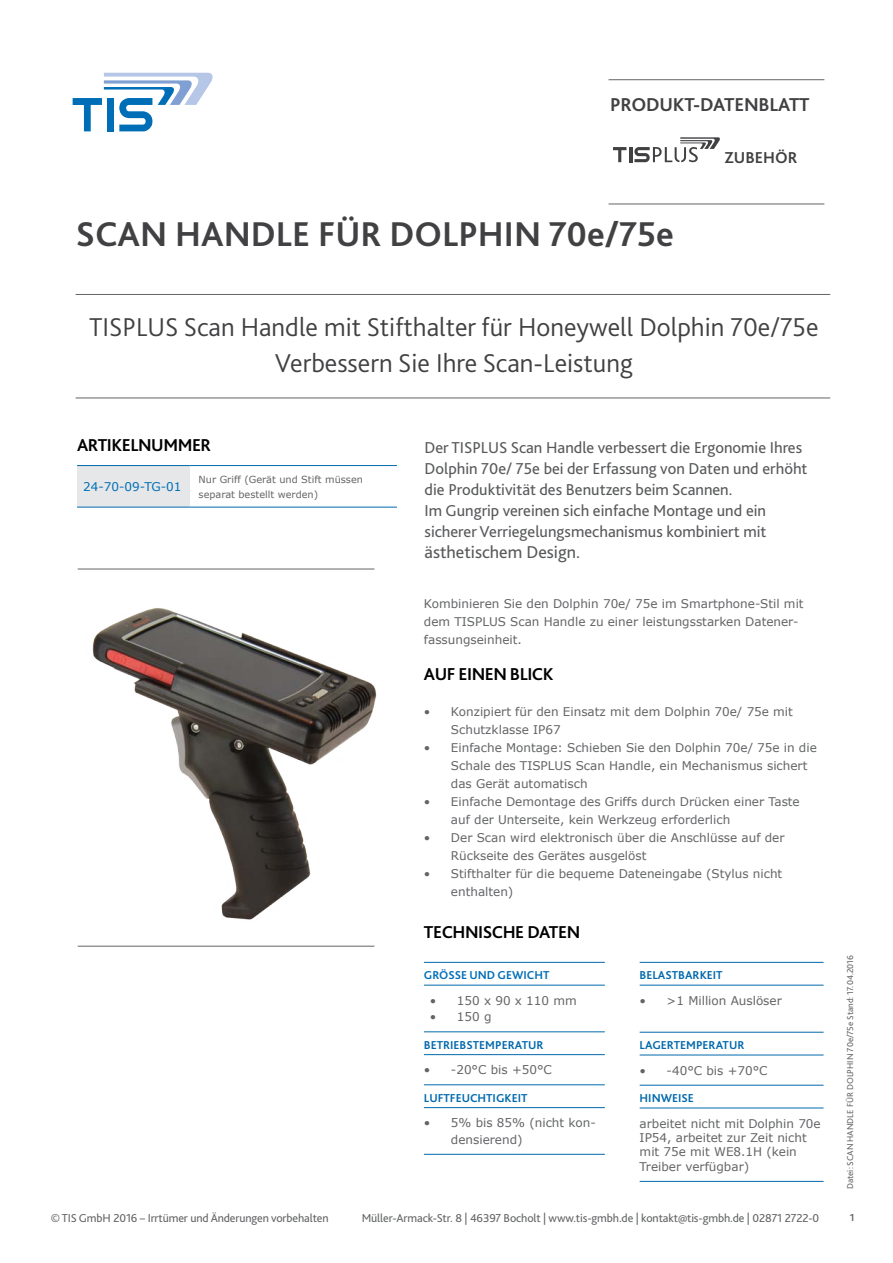
<style>
.page{position:relative;width:893px;height:1263px;background:#fff}
.page>*{position:absolute;margin:0;border:0;box-sizing:border-box;transform-origin:0 0}
.t1{font:700 36px "Bliss 2";color:#414042}
.t2{font:300 27px/36px "Bliss 2";color:#414042;text-align:center}
.t3{font:700 19.5px "Bliss 2";letter-spacing:-.01em;color:#414042}
.t4{font:700 18px "Bliss 2";letter-spacing:-.025em;color:#000}
.t5{font:18px "Bliss 2";color:#58595b}
.t6{font:16.5px/21px "Bliss 2";color:#58595b}
.t7{font:700 16.5px "Bliss 2";color:#414042}
.t8{font:12px/18px "Verdana";color:#636466}
.t9{font:12px "Bliss 2";letter-spacing:-.01em;color:#636466}
.t10{font:700 12px "Bliss 2";color:#0069ad}
.t11{font:700 12px "Bliss 2";color:#006eb7}
.t12{font:12px "Verdana";color:#006eb7}
.t13{font:700 10.5px "Bliss 2";color:#636466}
.t14{font:9.75px/15px "Verdana";color:#636466}
.t15{font:9px "Bliss 2";color:#636466}
</style>
<div class="page">
<svg style="left:73px;top:73px;width:140px;height:58px"></svg>
<hr style="left:609px;top:79px;width:215px;height:1px;background:#636466">
<hr style="left:609px;top:204px;width:215px;height:1px;background:#636466">
<svg style="left:613px;top:147px;width:13px;height:15px"></svg>
<hr style="left:629px;top:147px;width:3px;height:15px;background:#414042">
<svg style="left:634px;top:137px;width:86px;height:25px"></svg>
<hr style="left:78px;top:569px;width:296px;height:1px;background:#636466">
<hr style="left:76px;top:294px;width:754px;height:1px;background:#636466">
<hr style="left:78px;top:946px;width:296px;height:1px;background:#636466">
<hr style="left:76px;top:398px;width:754px;height:1px;background:#636466">
<hr style="left:424px;top:1054px;width:181px;height:1px;background:#0069ad">
<hr style="left:424px;top:1031px;width:181px;height:1px;background:#0069ad">
<hr style="left:424px;top:962px;width:181px;height:1px;background:#0069ad">
<hr style="left:424px;top:985px;width:181px;height:1px;background:#0069ad">
<hr style="left:424px;top:1084px;width:181px;height:1px;background:#0069ad">
<hr style="left:424px;top:1107px;width:181px;height:1px;background:#0069ad">
<hr style="left:424px;top:1154px;width:181px;height:1px;background:#0069ad">
<div style="left:77px;top:465px;width:113px;height:42px;background:#e6e7e8"></div>
<hr style="left:77px;top:465px;width:113px;height:1px;background:#0069ad">
<hr style="left:190px;top:465px;width:207px;height:1px;background:#0069ad">
<hr style="left:77px;top:507px;width:113px;height:1px;background:#0069ad">
<hr style="left:190px;top:507px;width:207px;height:1px;background:#0069ad">
<hr style="left:640px;top:962px;width:183px;height:1px;background:#0069ad">
<hr style="left:640px;top:985px;width:183px;height:1px;background:#0069ad">
<hr style="left:640px;top:1032px;width:183px;height:1px;background:#0069ad">
<hr style="left:640px;top:1055px;width:183px;height:1px;background:#0069ad">
<hr style="left:640px;top:1085px;width:183px;height:1px;background:#0069ad">
<hr style="left:640px;top:1107px;width:183px;height:1px;background:#0069ad">
<hr style="left:640px;top:1181px;width:183px;height:1px;background:#0069ad">
<img style="left:92px;top:608px;width:285px;height:312px">
<h3 class="t3" style="left:610px;top:92px;width:201px">PRODUKT-DATENBLATT</h3>
<h1 class="t1" style="left:76px;top:212px;width:600px">SCAN HANDLE FÜR DOLPHIN 70e/75e</h1>
<h3 class="t7" style="left:725px;top:147px;width:74px">ZUBEHÖR</h3>
<h2 class="t2" style="left:89px;top:309px;width:731px">TISPLUS Scan Handle mit Stifthalter für Honeywell Dolphin 70e/75e<br>Verbessern Sie Ihre Scan-Leistung</h2>
<h3 class="t4" style="left:77px;top:434px;width:136px">ARTIKELNUMMER</h3>
<p class="t12" style="left:83px;top:478px;width:100px">24-70-09-TG-01</p>
<p class="t14" style="left:199px;top:471px;width:166px">Nur Griff (Gerät und Stift müssen separat bestellt werden)</p>
<p class="t6" style="left:424px;top:437px;width:384px">Der TISPLUS Scan Handle verbessert die Ergonomie Ihres Dolphin 70e/ 75e bei der Erfassung von Daten und erhöht die Produktivität des Benutzers beim Scannen.<br>Im Gungrip vereinen sich einfache Montage und ein sicherer Verriegelungsmechanismus kombiniert mit</p>
<h3 class="t5" style="left:424px;top:541px;width:157px">ästhetischem Design.</h3>
<p class="t8" style="left:424px;top:594px;width:381px">Kombinieren Sie den Dolphin 70e/ 75e im Smartphone-Stil mit dem TISPLUS Scan Handle zu einer leistungsstarken Datener&shy;fassungseinheit.</p>
<h3 class="t4" style="left:424px;top:663px;width:131px">AUF EINEN BLICK</h3>
<p class="t8" style="left:451px;top:702px;width:344px;text-indent:-27px">• Konzipiert für den Einsatz mit dem Dolphin 70e/ 75e mit<br>Schutzklasse IP67</p>
<p class="t8" style="left:451px;top:738px;width:367px;text-indent:-27px">• Einfache Montage: Schieben Sie den Dolphin 70e/ 75e in die<br>Schale des TISPLUS Scan Handle, ein Mechanismus sichert das Gerät automatisch</p>
<p class="t8" style="left:451px;top:792px;width:350px;text-indent:-27px">• Einfache Demontage des Griffs durch Drücken einer Taste auf der Unterseite, kein Werkzeug erforderlich</p>
<p class="t8" style="left:451px;top:828px;width:335px;text-indent:-27px">• Der Scan wird elektronisch über die Anschlüsse auf der<br>Rückseite des Gerätes ausgelöst</p>
<p class="t8" style="left:451px;top:864px;width:333px;text-indent:-27px">• Stifthalter für die bequeme Dateneingabe (Stylus nicht enthalten)</p>
<h3 class="t4" style="left:424px;top:921px;width:158px">TECHNISCHE DATEN</h3>
<p class="t11" style="left:424px;top:968px;width:127px">GRÖSSE UND GEWICHT</p>
<p class="t8" style="left:430px;top:991px;width:148px">• 150 x 90 x 110 mm</p>
<p class="t8" style="left:430px;top:1008px;width:63px">• 150 g</p>
<p class="t10" style="left:424px;top:1037px;width:121px">BETRIEBSTEMPERATUR</p>
<p class="t8" style="left:424px;top:1061px;width:130px">• -20°C bis +50°C</p>
<p class="t10" style="left:424px;top:1090px;width:105px">LUFTFEUCHTIGKEIT</p>
<p class="t8" style="left:451px;top:1114px;width:146px;line-height:16.5px;text-indent:-27px">• 5% bis 85% (nicht kon&shy;densierend)</p>
<p class="t10" style="left:640px;top:968px;width:85px">BELASTBARKEIT</p>
<p class="t8" style="left:640px;top:992px;width:144px">• &gt;1 Million Auslöser</p>
<p class="t10" style="left:640px;top:1037px;width:106px">LAGERTEMPERATUR</p>
<p class="t8" style="left:640px;top:1061px;width:130px">• -40°C bis +70°C</p>
<p class="t10" style="left:640px;top:1090px;width:56px">HINWEISE</p>
<p class="t8" style="left:640px;top:1116px;width:183px;line-height:14.4px">arbeitet nicht mit Dolphin 70e<br>IP54, arbeitet zur Zeit nicht mit 75e mit WE8.1H (kein<br>Treiber verfügbar)</p>
<p class="t15" style="left:844px;top:1189px;width:236px;rotate:-90deg">Datei: SCAN HANDLE FÜR DOLPHIN 70e/75e Stand: 17.04.2016</p>
<p class="t9" style="left:51px;top:1210px;width:279px">© TIS GmbH 2016 – Irrtümer und Änderungen vorbehalten</p>
<p class="t9" style="left:362px;top:1210px;width:459px">Müller-Armack-Str. 8 | 46397 Bocholt | www.tis-gmbh.de | kontakt@tis-gmbh.de | 02871 2722-0</p>
<p class="t13" style="left:850px;top:1211px;width:6px">1</p>
</div>
